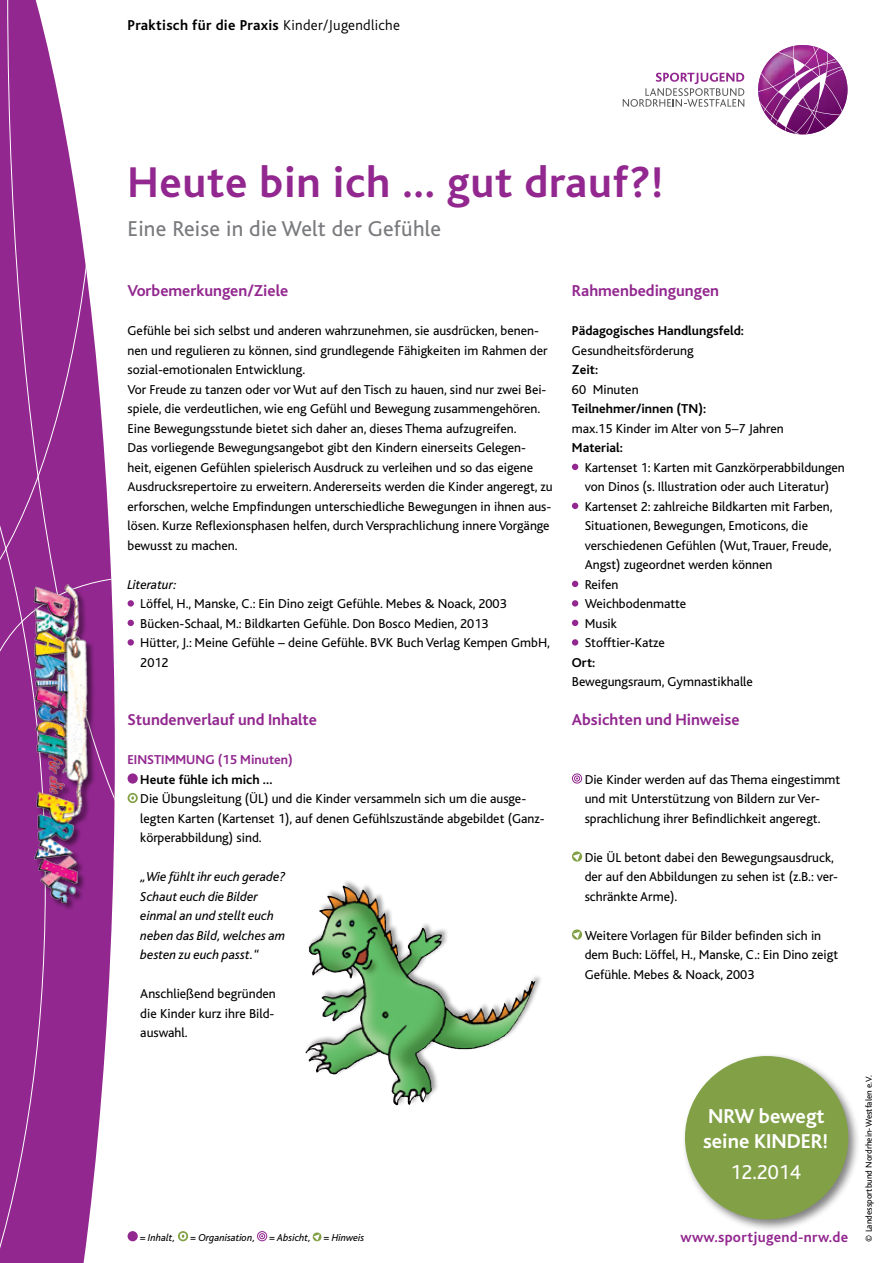
<style>
.page{position:relative;width:893px;height:1263px;background:#fff}
.page>*{position:absolute;margin:0;border:0;box-sizing:border-box;transform-origin:0 0}
.t1{font:700 45px "Bliss";letter-spacing:.015em;color:#92278f}
.t2{font:22.5px "Bliss";letter-spacing:.01em;color:#797a7d}
.t3{font:700 21px/25.2px "Bliss";color:#fff}
.t4{font:21px "Bliss";color:#fff}
.t5{font:700 16.5px "Bliss";color:#92278f}
.t6{font:700 15px "Bliss";letter-spacing:.02em;color:#000}
.t7{font:700 15px "Bliss";letter-spacing:.02em;color:#92278f}
.t8{font:13.5px/19.5px "Bliss";color:#000}
.t9{font:italic 13.5px/19.5px "Bliss";color:#000}
.t10{font:700 13.5px "Bliss";color:#000}
.t11{font:700 13.5px "Bliss";color:#92278f}
.t12{font:italic 10.5px "Bliss";color:#000}
.t13{font:9px "Bliss";color:#000}
.s1{font-weight:300}
</style>
<div class="page">
<svg style="left:0;top:0;width:90px;height:301px"></svg>
<svg style="left:0;top:301px;width:115px;height:962px;background:#9e409c"></svg>
<div style="left:35px;top:585px;width:61px;height:324px;background:#000;opacity:.5"></div>
<img style="left:26px;top:574px;width:62px;height:335px">
<div style="left:128px;top:773px;width:10px;height:11px;background:#92278f;border-radius:50%"></div>
<svg style="left:128px;top:793px;width:10px;height:10px"></svg>
<svg style="left:129px;top:795px;width:7px;height:6px"></svg>
<div style="left:128px;top:600px;width:6px;height:7px;background:#92278f;border-radius:50%"></div>
<svg style="left:128px;top:620px;width:6px;height:6px"></svg>
<div style="left:128px;top:639px;width:6px;height:7px;background:#92278f;border-radius:50%"></div>
<div style="left:128px;top:1231px;width:10px;height:10px;background:#92278f;border-radius:50%"></div>
<svg style="left:178px;top:1231px;width:10px;height:10px"></svg>
<svg style="left:180px;top:1233px;width:6px;height:6px"></svg>
<svg style="left:257px;top:1231px;width:10px;height:10px"></svg>
<svg style="left:312px;top:1232px;width:10px;height:10px"></svg>
<svg style="left:572px;top:773px;width:10px;height:11px"></svg>
<svg style="left:572px;top:851px;width:11px;height:11px"></svg>
<svg style="left:572px;top:929px;width:11px;height:11px"></svg>
<svg style="left:572px;top:464px;width:6px;height:6px"></svg>
<svg style="left:572px;top:503px;width:6px;height:6px"></svg>
<svg style="left:572px;top:581px;width:6px;height:6px"></svg>
<div style="left:572px;top:600px;width:6px;height:7px;background:#92278f;border-radius:50%"></div>
<svg style="left:572px;top:620px;width:6px;height:6px"></svg>
<div style="left:572px;top:639px;width:6px;height:7px;background:#92278f;border-radius:50%"></div>
<svg style="left:623px;top:73px;width:121px;height:34px"></svg>
<svg style="left:758px;top:45px;width:85px;height:89px"></svg>
<div style="left:681px;top:1052px;width:180px;height:180px;background:#000;opacity:.5"></div>
<div style="left:686px;top:1057px;width:161px;height:161px;background:#82a146;border-radius:50%"></div>
<div style="left:304px;top:878px;width:239px;height:228px;background:#000;opacity:.4"></div>
<img style="left:309px;top:886px;width:43px;height:92px">
<p class="t6" style="left:128px;top:18px;width:274px">Praktisch für die Praxis <span class="s1">Kinder/Jugendliche</span></p>
<h1 class="t1" style="left:128px;top:159px;width:537px">Heute bin ich … gut drauf?!</h1>
<h2 class="t2" style="left:128px;top:217px;width:315px">Eine Reise in die Welt der Gefühle</h2>
<p class="t5" style="left:128px;top:282px;width:162px">Vorbemerkungen/Ziele</p>
<p class="t8" style="left:128px;top:321px;width:427px">Gefühle bei sich selbst und anderen wahrzunehmen, sie ausdrücken, benen&shy;nen und regulieren zu können, sind grundlegende Fähigkeiten im Rahmen der sozial-emotionalen Entwicklung.<br>Vor Freude zu tanzen oder vor Wut auf den Tisch zu hauen, sind nur zwei Bei&shy;spiele, die verdeutlichen, wie eng Gefühl und Bewegung zusammengehören.<br>Eine Bewegungsstunde bietet sich daher an, dieses Thema aufzugreifen.<br>Das vorliegende Bewegungsangebot gibt den Kindern einerseits Gelegen&shy;heit, eigenen Gefühlen spielerisch Ausdruck zu verleihen und so das eigene Ausdrucksrepertoire zu erweitern. Andererseits werden die Kinder angeregt, zu erforschen, welche Empfindungen unterschiedliche Bewegungen in ihnen aus&shy;lösen. Kurze Reflexionsphasen helfen, durch Versprachlichung innere Vorgänge bewusst zu machen.</p>
<p class="t9" style="left:128px;top:575px;width:51px">Literatur:</p>
<p class="t8" style="left:140px;top:594px;width:411px">Löffel, H., Manske, C.: Ein Dino zeigt Gefühle. Mebes &amp; Noack, 2003<br>Bücken-Schaal, M.: Bildkarten Gefühle. Don Bosco Medien, 2013<br>Hütter, J.: Meine Gefühle – deine Gefühle. BVK Buch Verlag Kempen GmbH, 2012</p>
<p class="t5" style="left:128px;top:711px;width:191px">Stundenverlauf und Inhalte</p>
<p class="t11" style="left:128px;top:753px;width:167px">EINSTIMMUNG (15 Minuten)</p>
<p class="t10" style="left:140px;top:772px;width:134px">Heute fühle ich mich …</p>
<p class="t8" style="left:140px;top:789px;width:406px">Die Übungsleitung (ÜL) und die Kinder versammeln sich um die ausge&shy;legten Karten (Kartenset 1), auf denen Gefühlszustände abgebildet (Ganz&shy;körperabbildung) sind.</p>
<p class="t9" style="left:140px;top:867px;width:147px">„Wie fühlt ihr euch gerade?<br>Schaut euch die Bilder einmal an und stellt euch neben das Bild, welches am besten zu euch passt.“</p>
<p class="t8" style="left:140px;top:984px;width:137px;text-align:justify">Anschließend begründen die Kinder kurz ihre Bild&shy;auswahl.</p>
<p class="t12" style="left:140px;top:1232px;width:37px">= Inhalt,</p>
<p class="t12" style="left:190px;top:1232px;width:67px">= Organisation,</p>
<p class="t12" style="left:269px;top:1232px;width:96px">= Absicht, = Hinweis</p>
<p class="t5" style="left:572px;top:282px;width:149px">Rahmenbedingungen</p>
<p class="t10" style="left:572px;top:324px;width:174px">Pädagogisches Handlungsfeld:</p>
<p class="t8" style="left:572px;top:341px;width:123px">Gesundheitsförderung</p>
<p class="t10" style="left:572px;top:363px;width:28px">Zeit:</p>
<p class="t8" style="left:572px;top:380px;width:68px">60 Minuten</p>
<p class="t10" style="left:572px;top:402px;width:136px">Teilnehmer/innen (TN):</p>
<p class="t8" style="left:572px;top:419px;width:213px">max.15 Kinder im Alter von 5–7 Jahren</p>
<p class="t10" style="left:572px;top:441px;width:53px">Material:</p>
<p class="t8" style="left:585px;top:458px;width:262px">Kartenset 1: Karten mit Ganzkörperabbildungen von Dinos (s. Illustration oder auch Literatur)<br>Kartenset 2: zahlreiche Bildkarten mit Farben,<br>Situationen, Bewegungen, Emoticons, die verschiedenen Gefühlen (Wut, Trauer, Freude,<br>Angst) zugeordnet werden können<br>Reifen<br>Weichbodenmatte<br>Musik<br>Stofftier-Katze</p>
<p class="t10" style="left:572px;top:655px;width:25px">Ort:</p>
<p class="t8" style="left:572px;top:672px;width:182px">Bewegungsraum, Gymnastikhalle</p>
<p class="t5" style="left:572px;top:711px;width:169px">Absichten und Hinweise</p>
<p class="t8" style="left:585px;top:770px;width:257px">Die Kinder werden auf das Thema eingestimmt und mit Unterstützung von Bildern zur Ver&shy;sprachlichung ihrer Befindlichkeit angeregt.</p>
<p class="t8" style="left:585px;top:848px;width:255px">Die ÜL betont dabei den Bewegungsausdruck, der auf den Abbildungen zu sehen ist (z.B.: ver&shy;schränkte Arme).</p>
<p class="t8" style="left:585px;top:926px;width:255px">Weitere Vorlagen für Bilder befinden sich in dem Buch: Löffel, H., Manske, C.: Ein Dino zeigt<br>Gefühle. Mebes &amp; Noack, 2003</p>
<h3 class="t3" style="left:703px;top:1104px;width:127px">NRW bewegt seine KINDER!</h3>
<h3 class="t4" style="left:730px;top:1161px;width:72px">12.2014</h3>
<p class="t7" style="left:680px;top:1229px;width:169px">www.sportjugend-nrw.de</p>
<p class="t13" style="left:864px;top:1242px;width:168px;rotate:-90deg">© Landessportbund Nordrhein-Westfalen e.V.</p>
</div>
